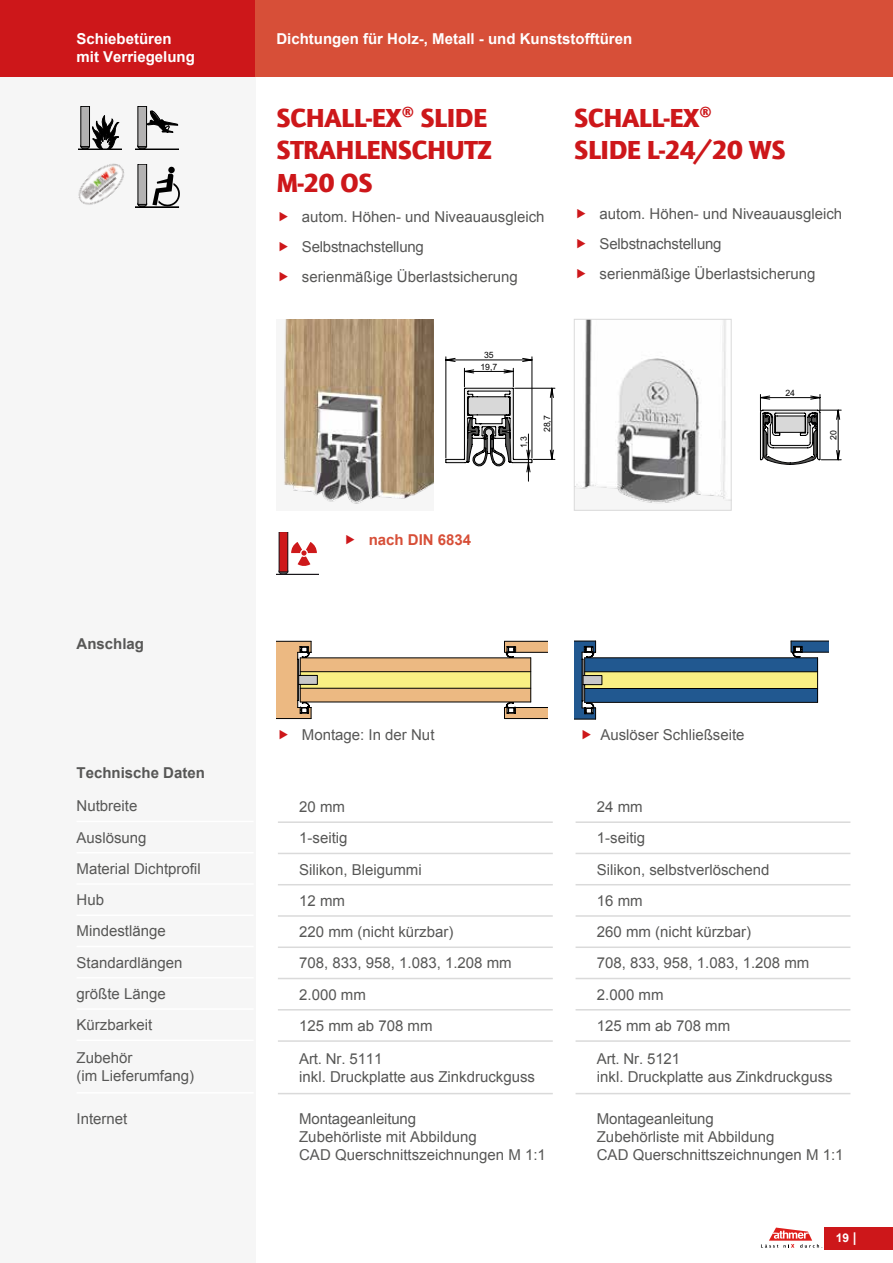
<style>
.page{position:relative;width:893px;height:1263px;background:#fff}
.page>*{position:absolute;margin:0;border:0;box-sizing:border-box;transform-origin:0 0}
.t1{font:900 27px/32.4px "Quay Sans ITC Std";letter-spacing:-.015em;color:#cd171a}
.t2{font:15px/31.2px "Arial";color:#575756}
.t3{font:700 15px "Arial";color:#fff}
.t4{font:700 15px "Arial";color:#575756}
.t5{font:700 15px "Arial";color:#d74f38}
.t6{font:700 12px "Arial";color:#fff}
.t7{font:8.7px "Arial";color:#000}
.s1{font-size:13.5px}
</style>
<div class="page">
<div style="left:0;top:0;width:255px;height:1263px;background:#f6f6f6"></div>
<svg style="left:761px;top:1227px;width:62px;height:21px"></svg>
<div style="left:825px;top:1227px;width:68px;height:22px;background:#cd171a"></div>
<div style="left:0;top:0;width:255px;height:77px;background:#cd171a"></div>
<div style="left:255px;top:0;width:638px;height:77px;background:#d74f38"></div>
<img style="left:576px;top:321px;width:153px;height:183px">
<div style="left:574px;top:319px;width:157px;height:191px;border:1px solid #dadada"></div>
<hr style="left:749px;top:533px;width:101px;height:1px;background:#000">
<hr style="left:892px;top:341px;width:1px;height:146px;background:#000">
<svg style="left:760px;top:394px;width:82px;height:71px"></svg>
<hr style="left:77px;top:821px;width:177px;height:1px;background:#fff">
<hr style="left:77px;top:852px;width:177px;height:1px;background:#fff">
<hr style="left:77px;top:883px;width:177px;height:2px;background:#fff">
<hr style="left:77px;top:914px;width:177px;height:2px;background:#fff">
<hr style="left:77px;top:946px;width:177px;height:1px;background:#fff">
<hr style="left:77px;top:977px;width:177px;height:1px;background:#fff">
<hr style="left:77px;top:1008px;width:177px;height:2px;background:#fff">
<hr style="left:77px;top:1039px;width:177px;height:2px;background:#fff">
<hr style="left:77px;top:1092px;width:177px;height:1px;background:#fff">
<hr style="left:576px;top:821px;width:274px;height:2px;background:#dadada">
<hr style="left:576px;top:853px;width:274px;height:1px;background:#dadada">
<hr style="left:576px;top:884px;width:274px;height:1px;background:#dadada">
<hr style="left:576px;top:915px;width:274px;height:2px;background:#dadada">
<hr style="left:576px;top:946px;width:274px;height:2px;background:#dadada">
<hr style="left:576px;top:978px;width:274px;height:1px;background:#dadada">
<hr style="left:576px;top:1009px;width:274px;height:1px;background:#dadada">
<hr style="left:576px;top:1040px;width:274px;height:2px;background:#dadada">
<hr style="left:576px;top:1093px;width:274px;height:1px;background:#dadada">
<svg style="left:276px;top:640px;width:272px;height:80px"></svg>
<hr style="left:515px;top:652px;width:32px;height:1px;background:#000">
<img style="left:78px;top:163px;width:46px;height:42px">
<div style="left:81px;top:143px;width:9px;height:6px;border:1px solid #000;border-radius:50%"></div>
<div style="left:81px;top:106px;width:9px;height:41px;background:#b3b2b2"></div>
<div style="left:81px;top:106px;width:9px;height:41px;border:1px solid #000"></div>
<div style="left:78px;top:149px;width:43px;height:1px;border:1px solid #000"></div>
<svg style="left:92px;top:115px;width:27px;height:34px"></svg>
<div style="left:138px;top:201px;width:9px;height:6px;background:#0e0e0e;border-radius:50%"></div>
<div style="left:138px;top:201px;width:9px;height:6px;border:1px solid #000;border-radius:50%"></div>
<div style="left:138px;top:164px;width:9px;height:40px;background:#b3b2b2"></div>
<div style="left:138px;top:164px;width:9px;height:40px;border:1px solid #000"></div>
<div style="left:135px;top:207px;width:44px;height:1px;border:1px solid #000"></div>
<div style="left:168px;top:167px;width:7px;height:6px;background:#000;border-radius:50%"></div>
<svg style="left:152px;top:173px;width:27px;height:34px"></svg>
<div style="left:138px;top:143px;width:9px;height:6px;border:1px solid #000;border-radius:50%"></div>
<div style="left:138px;top:106px;width:9px;height:41px;background:#b3b2b2"></div>
<div style="left:138px;top:106px;width:9px;height:41px;border:1px solid #000"></div>
<div style="left:135px;top:149px;width:44px;height:1px;border:1px solid #000"></div>
<svg style="left:147px;top:111px;width:31px;height:22px"></svg>
<div style="left:276px;top:319px;width:158px;height:191px;background:#f6f6f6"></div>
<img style="left:284px;top:319px;width:150px;height:185px">
<hr style="left:442px;top:540px;width:131px;height:1px;background:#000">
<hr style="left:612px;top:349px;width:1px;height:138px;background:#000">
<svg style="left:445px;top:356px;width:110px;height:126px"></svg>
<hr style="left:278px;top:821px;width:275px;height:2px;background:#dadada">
<hr style="left:278px;top:853px;width:275px;height:1px;background:#dadada">
<hr style="left:278px;top:884px;width:275px;height:1px;background:#dadada">
<hr style="left:278px;top:915px;width:275px;height:2px;background:#dadada">
<hr style="left:278px;top:946px;width:275px;height:2px;background:#dadada">
<hr style="left:278px;top:978px;width:275px;height:1px;background:#dadada">
<hr style="left:278px;top:1009px;width:275px;height:1px;background:#dadada">
<hr style="left:278px;top:1040px;width:275px;height:2px;background:#dadada">
<hr style="left:278px;top:1093px;width:275px;height:1px;background:#dadada">
<svg style="left:276px;top:533px;width:42px;height:42px"></svg>
<svg style="left:574px;top:640px;width:254px;height:80px"></svg>
<p class="t3" style="left:77px;top:29px;width:97px">Schiebetüren</p>
<p class="t3" style="left:276px;top:29px;width:357px">Dichtungen für Holz-, Metall - und Kunststofftüren</p>
<p class="t3" style="left:77px;top:47px;width:120px">mit Verriegelung</p>
<p class="t4" style="left:77px;top:634px;width:69px">Anschlag</p>
<p class="t4" style="left:77px;top:763px;width:130px">Technische Daten</p>
<p class="t2" style="left:77px;top:790px;width:126px">Nutbreite<br>Auslösung<br>Material Dichtprofil<br>Hub<br>Mindestlänge<br>Standardlängen größte Länge<br>Kürzbarkeit</p>
<p class="t2" style="left:77px;top:1049px;width:119px;line-height:18px">Zubehör<br>(im Lieferumfang)</p>
<p class="t2" style="left:77px;top:1103px;width:52px">Internet</p>
<h1 class="t1" style="left:276px;top:101px;width:217px">SCHALL-EX® SLIDE<br>STRAHLENSCHUTZ<br>M-20 OS</h1>
<p class="t2" style="left:302px;top:201px;width:244px;line-height:30px">autom. Höhen- und Niveauausgleich<br>Selbstnachstellung<br>serienmäßige Überlastsicherung</p>
<h1 class="t1" style="left:574px;top:101px;width:213px">SCHALL-EX®<br>SLIDE L-24/20 WS</h1>
<p class="t2" style="left:600px;top:199px;width:244px;line-height:30px">autom. Höhen- und Niveauausgleich<br>Selbstnachstellung<br>serienmäßige Überlastsicherung</p>
<p class="t7" style="left:484px;top:350px;width:11px">35</p>
<p class="t7" style="left:480px;top:361px;width:18px">19,7</p>
<p class="t7" style="left:518px;top:448px;width:14px;rotate:-90deg">1,3</p>
<p class="t7" style="left:542px;top:432px;width:18px;rotate:-90deg">28,7</p>
<p class="t7" style="left:785px;top:387px;width:11px">24</p>
<p class="t7" style="left:828px;top:440px;width:11px;rotate:-90deg">20</p>
<p class="t5" style="left:369px;top:529px;width:104px">nach DIN 6834</p>
<p class="t2" style="left:302px;top:719px;width:134px">Montage: In der Nut</p>
<p class="t2" style="left:600px;top:719px;width:146px">Auslöser Schließseite</p>
<p class="t2" style="left:299px;top:791px;width:214px">20 mm<br>1-seitig<br>Silikon, Bleigummi<br>12 mm<br>220 mm (nicht kürzbar)<br>708, 833, 958, 1.083, 1.208 mm<br>2.000 mm<br>125 mm ab 708 mm</p>
<p class="t2" style="left:299px;top:1050px;width:237px;line-height:18px">Art. Nr. 5111<br>inkl. Druckplatte aus Zinkdruckguss</p>
<p class="t2" style="left:299px;top:1110px;width:248px;line-height:18px">Montageanleitung<br>Zubehörliste mit Abbildung<br>CAD Querschnittszeichnungen M 1:1</p>
<p class="t2" style="left:597px;top:791px;width:214px">24 mm<br>1-seitig<br>Silikon, selbstverlöschend<br>16 mm<br>260 mm (nicht kürzbar)<br>708, 833, 958, 1.083, 1.208 mm<br>2.000 mm<br>125 mm ab 708 mm</p>
<p class="t2" style="left:597px;top:1050px;width:237px;line-height:18px">Art. Nr. 5121<br>inkl. Druckplatte aus Zinkdruckguss</p>
<p class="t2" style="left:597px;top:1110px;width:248px;line-height:18px">Montageanleitung<br>Zubehörliste mit Abbildung<br>CAD Querschnittszeichnungen M 1:1</p>
<p class="t6" style="left:836px;top:1230px;width:22px">19 <span class="s1">|</span></p>
</div>
